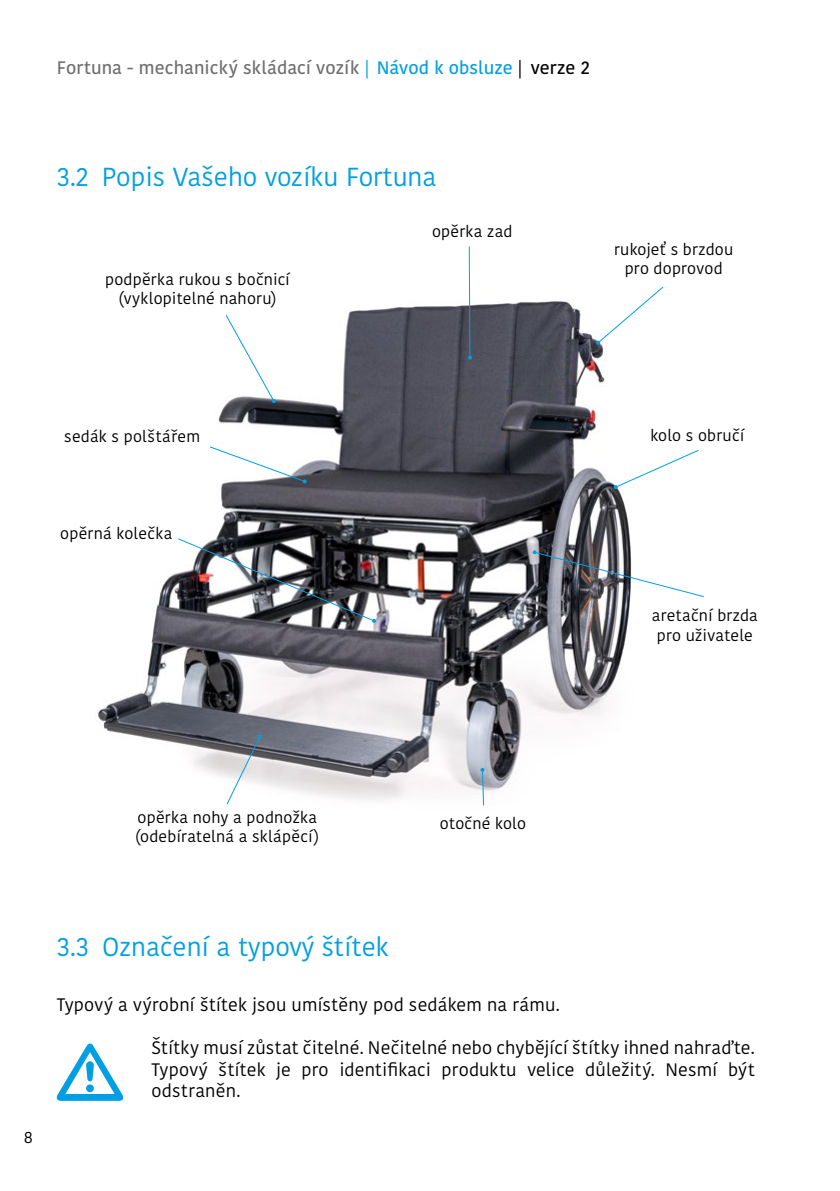
<style>
.page{position:relative;width:840px;height:1191px;background:#fff}
.page>*{position:absolute;margin:0;border:0;box-sizing:border-box;transform-origin:0 0}
.t1{font:26px "Kohinoor Bangla";color:#009fe3}
.t2{font:18px/21.6px "Kohinoor Bangla";letter-spacing:.01em;color:#000;text-align:justify}
.t3{font:500 18px "Kohinoor Bangla";letter-spacing:.005em;color:#706f6f}
.t4{font:16px/19.2px "Kohinoor Bangla";letter-spacing:.015em;color:#000;text-align:center}
.s1{color:#009fe3}
.s2{color:#000}
</style>
<div class="page">
<svg style="left:57px;top:1043px;width:66px;height:57px"></svg>
<img style="left:98px;top:301px;width:533px;height:504px">
<svg style="left:208px;top:445px;width:98px;height:38px"></svg>
<svg style="left:177px;top:537px;width:199px;height:86px"></svg>
<svg style="left:224px;top:314px;width:52px;height:89px"></svg>
<svg style="left:467px;top:246px;width:4px;height:113px"></svg>
<svg style="left:596px;top:286px;width:68px;height:59px"></svg>
<svg style="left:613px;top:449px;width:86px;height:40px"></svg>
<svg style="left:532px;top:550px;width:172px;height:48px"></svg>
<svg style="left:480px;top:768px;width:4px;height:38px"></svg>
<svg style="left:225px;top:734px;width:37px;height:71px"></svg>
<p class="t3" style="left:57px;top:53px;width:534px">Fortuna - mechanický skládací vozík <span class="s1">⎢ Návod k obsluze</span> <span class="s2">⎢ verze 2</span></p>
<h1 class="t1" style="left:57px;top:157px;width:381px">3.2 Popis Vašeho vozíku Fortuna</h1>
<p class="t4" style="left:105px;top:269px;width:186px">podpěrka rukou s bočnicí (vyklopitelné nahoru)</p>
<p class="t4" style="left:432px;top:222px;width:82px">opěrka zad</p>
<p class="t4" style="left:613px;top:239px;width:121px">rukojeť s brzdou pro doprovod</p>
<p class="t4" style="left:64px;top:427px;width:137px">sedák s polštářem</p>
<p class="t4" style="left:650px;top:425px;width:95px">kolo s obručí</p>
<p class="t4" style="left:60px;top:523px;width:114px">opěrná kolečka</p>
<p class="t4" style="left:651px;top:606px;width:108px">aretační brzda pro uživatele</p>
<p class="t4" style="left:135px;top:807px;width:185px;text-align:left">opěrka nohy a podnožka (odebíratelná a sklápěcí)</p>
<p class="t4" style="left:439px;top:813px;width:88px">otočné kolo</p>
<p class="t4" style="left:24px;top:1127px;width:11px">8</p>
<h1 class="t1" style="left:57px;top:927px;width:333px">3.3 Označení a typový štítek</h1>
<p class="t2" style="left:57px;top:993px;width:504px">Typový a výrobní štítek jsou umístěny pod sedákem na rámu.</p>
<p class="t2" style="left:151px;top:1036px;width:604px">Štítky musí zůstat čitelné. Nečitelné nebo chybějící štítky ihned nahraďte.<br>Typový štítek je pro identifikaci produktu velice důležitý. Nesmí být odstraněn.</p>
</div>
